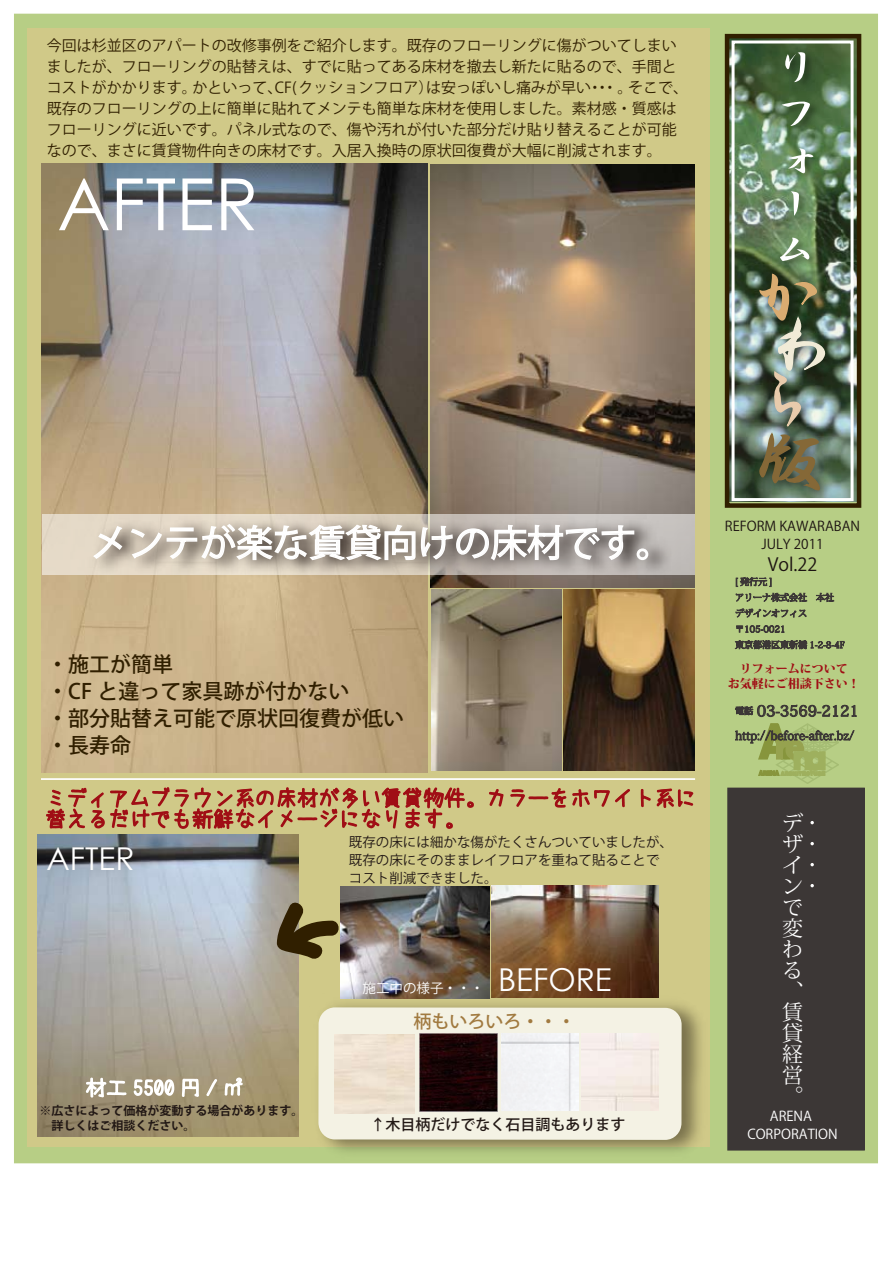
<style>
.page{position:relative;width:893px;height:1263px;background:#fff}
.page>*{position:absolute;margin:0;border:0;box-sizing:border-box;transform-origin:0 0}
.t1{font:72px "Century Gothic";color:#fff}
.t2{font:72px "HG Syounan Gyoshotai";color:#daac71}
.t3{font:45.6px/45.6px "HG Syounan Gyoshotai";color:#fff;scale:1.18 1}
.t4{font:36.3px "Koz Go Pro";color:#fff}
.t5{font:31.5px "Century Gothic";color:#fff}
.t6{font:500 21px/27px "Koz Go Pro";color:#301f00}
.t7{font:21px/21px "Koz Min Pro";color:#fff}
.t8{font:500 18px "Koz Go Pro";color:#a17a40}
.t9{font:18px "Koz Go Pro";color:#1d1412}
.t10{font:15px/21px "Koz Go Pro";color:#301f00}
.t11{font:500 15px "Koz Go Pro";color:#221815}
.t12{font:500 15px "Koz Min Pro";color:#3c3736}
.t13{font:13.5px/18px "Koz Go Pro";color:#221815}
.t14{font:13.5px/18px "Koz Go Pro";color:#fff;text-align:center}
.t15{font:13.5px "Koz Go Pro";color:#1d1412}
.t16{font:700 12px/15px "Koz Go Pro";color:#221815}
.t17{font:800 12px/15px "Koz Min Pro";color:#a00e15;text-align:center}
</style>
<div class="page">
<div style="left:15px;top:14px;width:862px;height:1148px;background:#b7ce85"></div>
<div style="left:728px;top:788px;width:136px;height:362px;background:#3c3736"></div>
<div style="left:727px;top:788px;width:138px;height:362px;border:2px solid #3c3736"></div>
<div style="left:28px;top:29px;width:682px;height:1118px;background:#d0c988"></div>
<hr style="left:41px;top:778px;width:654px;height:2px;background:#fff">
<img style="left:430px;top:164px;width:265px;height:423px">
<img style="left:564px;top:590px;width:130px;height:180px">
<img style="left:431px;top:591px;width:131px;height:179px">
<svg style="left:815px;top:592px;width:19px;height:10px"></svg>
<svg style="left:735px;top:577px;width:72px;height:41px"></svg>
<svg style="left:734px;top:625px;width:111px;height:25px"></svg>
<svg style="left:735px;top:704px;width:122px;height:13px"></svg>
<svg style="left:735px;top:724px;width:120px;height:59px"></svg>
<svg style="left:810px;top:821px;width:4px;height:3px"></svg>
<svg style="left:810px;top:842px;width:4px;height:3px"></svg>
<svg style="left:810px;top:884px;width:4px;height:3px"></svg>
<svg style="left:810px;top:863px;width:4px;height:3px"></svg>
<img style="left:730px;top:39px;width:126px;height:463px">
<img style="left:842px;top:300px;width:20px;height:112px">
<img style="left:741px;top:255px;width:101px;height:93px">
<img style="left:735px;top:348px;width:111px;height:112px">
<img style="left:740px;top:411px;width:112px;height:91px">
<img style="left:764px;top:40px;width:73px;height:248px">
<div style="left:731px;top:41px;width:122px;height:460px;border:3px solid #fff"></div>
<div style="left:725px;top:34px;width:136px;height:474px;border:4px solid #301f00"></div>
<img style="left:492px;top:885px;width:166px;height:108px">
<img style="left:309px;top:993px;width:402px;height:170px">
<svg style="left:318px;top:1007px;width:364px;height:133px;background:#f0ecdc"></svg>
<div style="left:501px;top:1034px;width:77px;height:76px;background:#f2f3f5"></div>
<img style="left:582px;top:1034px;width:77px;height:76px">
<img style="left:419px;top:1034px;width:78px;height:78px">
<img style="left:340px;top:886px;width:150px;height:112px">
<svg style="left:489px;top:789px;width:15px;height:18px"></svg>
<svg style="left:510px;top:788px;width:120px;height:20px"></svg>
<svg style="left:640px;top:788px;width:54px;height:20px"></svg>
<svg style="left:45px;top:778px;width:430px;height:57px"></svg>
<img style="left:42px;top:163px;width:385px;height:609px">
<svg style="left:42px;top:514px;width:652px;height:61px;background:#ddd3c4"></svg>
<img style="left:82px;top:508px;width:602px;height:83px">
<svg style="left:92px;top:525px;width:31px;height:35px"></svg>
<svg style="left:130px;top:523px;width:519px;height:39px;background:#bbb4ad"></svg>
<img style="left:38px;top:835px;width:261px;height:301px">
<svg style="left:85px;top:1076px;width:90px;height:23px;background:#bfb8a6"></svg>
<svg style="left:181px;top:1078px;width:19px;height:20px"></svg>
<svg style="left:206px;top:1078px;width:12px;height:19px"></svg>
<svg style="left:224px;top:1076px;width:20px;height:21px"></svg>
<svg style="left:277px;top:898px;width:64px;height:64px"></svg>
<img style="left:757px;top:273px;width:73px;height:219px">
<p class="t10" style="left:47px;top:35px;width:643px">今回は杉並区のアパートの改修事例をご紹介します。既存のフローリングに傷がついてしまいましたが、フローリングの貼替えは、すでに貼ってある床材を撤去し新たに貼るので、手間とコストがかかります。かといって、CF( クッションフロア）は安っぽいし痛みが早い・・・。そこで、既存のフローリングの上に簡単に貼れてメンテも簡単な床材を使用しました。素材感・質感はフローリングに近いです。パネル式なので、傷や汚れが付いた部分だけ貼り替えることが可能なので、まさに賃貸物件向きの床材です。入居入換時の原状回復費が大幅に削減されます。</p>
<p class="t1" style="left:57px;top:154px;width:203px">AFTER</p>
<p class="t3" style="left:770px;top:46px;width:38px">リフォーム</p>
<p class="t2" style="left:752px;top:266px;width:66px">か</p>
<p class="t4" style="left:91px;top:519px;width:583px">メンテが楽な賃貸向けの床材です。</p>
<p class="t6" style="left:47px;top:652px;width:358px">・施工が簡単<br>・CF と違って家具跡が付かない<br>・部分貼替え可能で原状回復費が低い・長寿命</p>
<p class="t5" style="left:47px;top:836px;width:90px">AFTER</p>
<p class="t16" style="left:40px;top:1103px;width:265px">※広さによって価格が変動する場合があります。　詳しくはご相談ください。</p>
<p class="t13" style="left:349px;top:834px;width:325px">既存の床には細かな傷がたくさんついていましたが、既存の床にそのままレイフロアを重ねて貼ることでコスト削減できました。</p>
<p class="t5" style="left:498px;top:958px;width:115px">BEFORE</p>
<p class="t8" style="left:414px;top:1009px;width:163px">柄もいろいろ・・・</p>
<p class="t14" style="left:362px;top:979px;width:123px">施工中の様子・・・</p>
<p class="t11" style="left:370px;top:1114px;width:256px">↑木目柄だけでなく石目調もあります</p>
<p class="t15" style="left:725px;top:517px;width:137px">REFORM KAWARABAN</p>
<p class="t15" style="left:761px;top:536px;width:64px">JULY 2011</p>
<p class="t9" style="left:768px;top:553px;width:51px">Vol.22</p>
<p class="t17" style="left:728px;top:660px;width:133px">リフォームについて<br>お気軽にご相談下さい！</p>
<p class="t12" style="left:735px;top:700px;width:125px"><sup>電話</sup> 03-3569-2121</p>
<p class="t7" style="left:782px;top:812px;width:22px">デザインで変わる、賃貸経営。</p>
<p class="t14" style="left:747px;top:1107px;width:92px">ARENA<br>CORPORATION</p>
</div>
